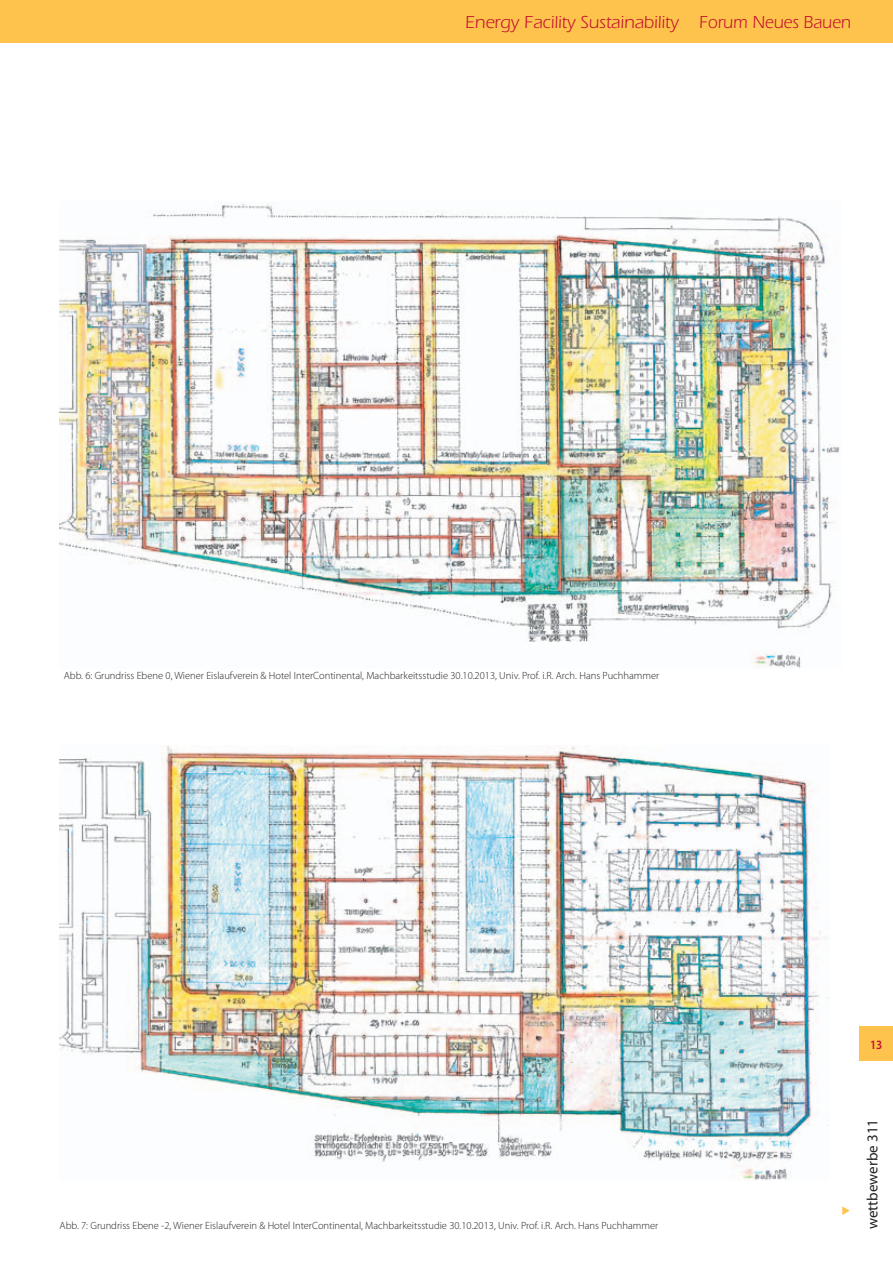
<style>
.page{position:relative;width:893px;height:1263px;background:#fff}
.page>*{position:absolute;margin:0;border:0;box-sizing:border-box;transform-origin:0 0}
.t1{font:18px "ITC Eras Std";color:#c3102e}
.t2{font:15px "Myriad Pro";color:#231f20}
.t3{font:600 12.75px "Myriad Pro";color:#c3102e;scale:.9 1}
.t4{font:300 10.5px "Myriad Pro";color:#231f20}
</style>
<div class="page">
<div style="left:0;top:0;width:893px;height:43px;background:#fec34d"></div>
<div style="left:859px;top:1027px;width:34px;height:34px;background:#fec34d"></div>
<img style="left:60px;top:202px;width:780px;height:466px">
<img style="left:60px;top:745px;width:768px;height:435px">
<h1 class="t1" style="left:465px;top:12px;width:387px">Energy Facility Sustainability Forum Neues Bauen</h1>
<p class="t4" style="left:64px;top:669px;width:597px">Abb. 6: Grundriss Ebene 0, Wiener Eislaufverein &amp; Hotel InterContinental, Machbarkeitsstudie 30.10.2013, Univ. Prof. i.R. Arch. Hans Puchhammer</p>
<p class="t4" style="left:60px;top:1219px;width:600px">Abb. 7: Grundriss Ebene -2, Wiener Eislaufverein &amp; Hotel InterContinental, Machbarkeitsstudie 30.10.2013, Univ. Prof. i.R. Arch. Hans Puchhammer</p>
<p class="t3" style="left:870px;top:1036px;width:15px">13</p>
<h2 class="t2" style="left:863px;top:1229px;width:112px;rotate:-90deg">wettbewerbe 311</h2>
</div>
